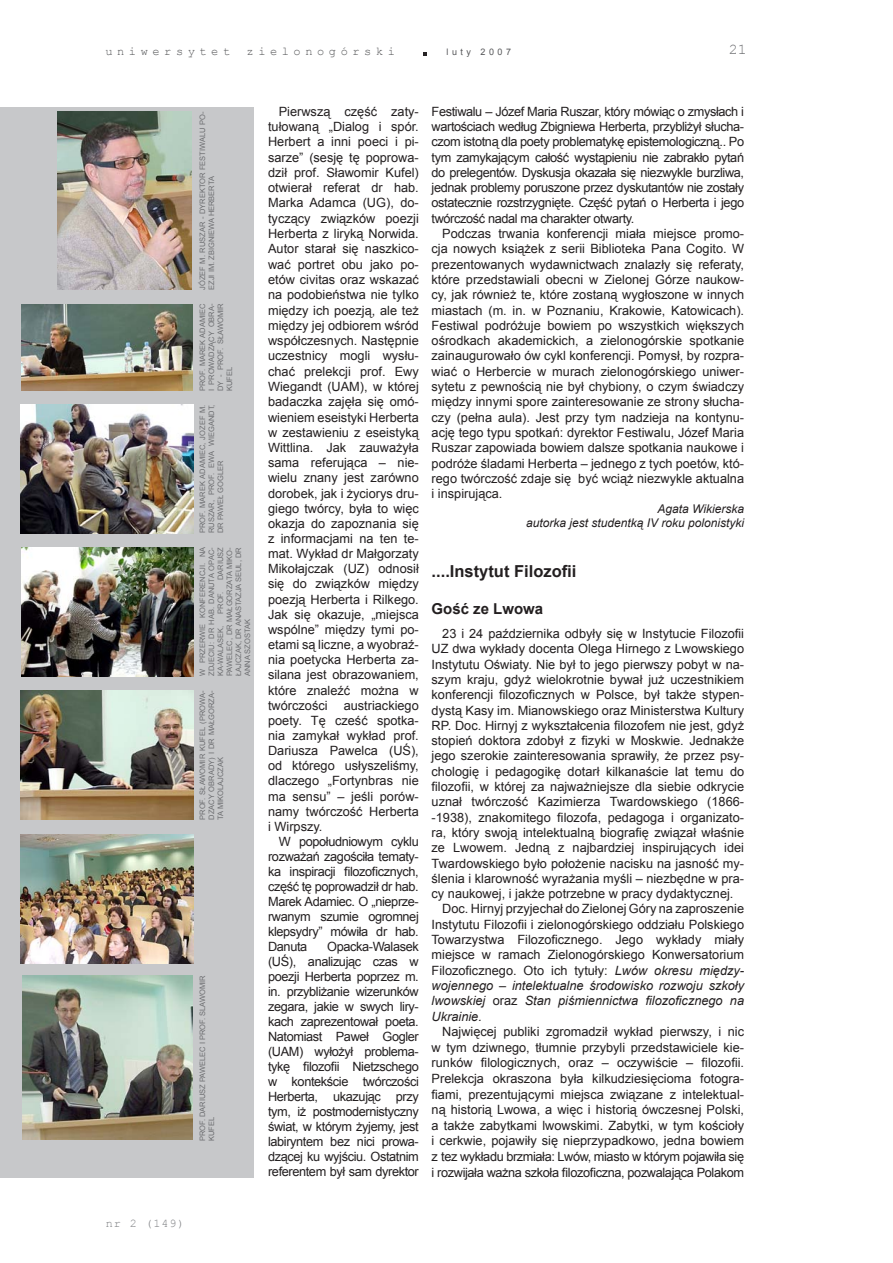
<style>
.page{position:relative;width:893px;height:1263px;background:#fff}
.page>*{position:absolute;margin:0;border:0;box-sizing:border-box;transform-origin:0 0}
.t1{font:700 16.5px "Arial";color:#231f20}
.t2{font:700 15px "Arial";color:#231f20}
.t3{font:15px "Courier New";color:#6c6d70}
.t4{font:12.75px/15.3px "Arial";color:#231f20;text-align:justify}
.t5{font:italic 12.75px "Arial";color:#231f20}
.t6{font:italic 12px/14.4px "Arial";color:#231f20;text-align:right}
.t7{font:12px "Courier New";letter-spacing:.38em;color:#57585a}
.t8{font:11.85px "Courier New";color:#808285}
.t9{font:9px "Arial";letter-spacing:.39em;color:#57585a}
.t10{font:7.5px/9px "Arial";color:#6c6d70;text-align:justify}
.s1{font-style:italic}
.s2{font-style:normal}
</style>
<div class="page">
<svg style="left:423px;top:52px;width:4px;height:3px"></svg>
<div style="left:1px;top:107px;width:253px;height:1070px;background:#c7c8ca"></div>
<img style="left:21px;top:834px;width:172px;height:129px">
<img style="left:22px;top:304px;width:171px;height:87px">
<img style="left:21px;top:404px;width:172px;height:130px">
<img style="left:21px;top:548px;width:172px;height:128px">
<img style="left:21px;top:691px;width:172px;height:129px">
<img style="left:57px;top:112px;width:135px;height:178px">
<img style="left:23px;top:975px;width:170px;height:165px">
<p class="t7" style="left:105px;top:44px;width:126px">uniwersytet</p>
<p class="t7" style="left:247px;top:44px;width:150px">zielonogórski</p>
<p class="t9" style="left:447px;top:46px;width:66px">luty 2007</p>
<p class="t3" style="left:729px;top:40px;width:19px">21</p>
<p class="t10" style="left:198px;top:290px;width:180px;rotate:-90deg">JÓZEF M. RUSZAR - DYREKTOR FESTIWALU PO-<br>EZJI IM. ZBIGNIEWA HERBERTA</p>
<p class="t10" style="left:198px;top:391px;width:89px;rotate:-90deg">PROF. MAREK ADAMIEC I PROWADZĄCY OBRA-DY - PROF. SŁAWOMIR KUFEL</p>
<p class="t10" style="left:198px;top:533px;width:130px;rotate:-90deg">PROF. MAREK ADAMIEC, JOZEF M.<br>RUSZAR, PROF. EWA WIEGANDT, DR PAWEŁ GOGLER</p>
<p class="t10" style="left:198px;top:676px;width:131px;rotate:-90deg">W PRZERWIE KONFERENCJI. NA ZDJECIU: DR HAB. DANUTA OPAC-KA-WALASEK,</p>
<p class="t10" style="left:216px;top:676px;width:130px;text-indent:96px;rotate:-90deg">DARIUSZ PAWELEC, DR MAŁGORZATA MIKO-ŁAJCZAK, DR ANASTAZJA SEUL, DR ANNA SZOSTAK</p>
<p class="t10" style="left:198px;top:820px;width:131px;rotate:-90deg">PROF. SŁAWOMIR KUFEL (PROWA-DZACY OBRADY) I DR MAŁGORZA-TA MIKOLAJCZAK</p>
<p class="t10" style="left:216px;top:614px;width:24px;rotate:-90deg">PROF.</p>
<p class="t10" style="left:198px;top:1141px;width:168px;rotate:-90deg">PROF. DARIUSZ PAWELEC I PROF. SLAWOMIR<br>KUFEL</p>
<p class="t8" style="left:106px;top:1216px;width:80px">nr 2 (149)</p>
<p class="t4" style="left:268px;top:104px;width:152px;text-indent:11px">Pierwszą część zaty&shy;tułowaną „Dialog i spór.<br>Herbert a inni poeci i pi&shy;sarze” (sesję tę poprowa&shy;dził prof. Sławomir Kufel) otwierał referat dr hab.<br>Marka Adamca (UG), do&shy;tyczący związków poezji Herberta z liryką Norwida.<br>Autor starał się naszkico&shy;wać portret obu jako po&shy;etów civitas oraz wskazać na podobieństwa nie tylko między ich poezją, ale też między jej odbiorem wśród współczesnych. Następnie uczestnicy mogli wysłu&shy;chać prelekcji prof. Ewy Wiegandt (UAM), w której badaczka zajęła się omó&shy;wieniem eseistyki Herberta w zestawieniu z eseistyką Wittlina. Jak zauważyła sama referująca – nie&shy;wielu znany jest zarówno dorobek, jak i życiorys dru&shy;giego twórcy, była to więc okazja do zapoznania się z informacjami na ten te&shy;mat. Wykład dr Małgorzaty Mikołajczak (UZ) odnosił się do związków między poezją Herberta i Rilkego.<br>Jak się okazuje, „miejsca wspólne” między tymi po&shy;etami są liczne, a wyobraź&shy;nia poetycka Herberta za&shy;silana jest obrazowaniem, które znaleźć można w twórczości</p>
<p class="t4" style="left:268px;top:698px;width:152px;text-indent:76px">austriackiego poety. Tę cześć spotka&shy;nia zamykał wykład prof.<br>Dariusza Pawelca (UŚ), od którego usłyszeliśmy, dlaczego „Fortynbras nie ma sensu” – jeśli porów&shy;namy twórczość Herberta i Wirpszy.</p>
<p class="t4" style="left:268px;top:834px;width:152px;text-indent:11px">W popołudniowym cyklu rozważań zagościła tematy&shy;ka inspiracji filozoficznych, część tę poprowadził dr hab.<br>Marek Adamiec. O „nieprze&shy;rwanym szumie ogromnej klepsydry” mówiła dr hab.<br>Danuta</p>
<p class="t4" style="left:268px;top:939px;width:152px;text-indent:59px">Opacka-Walasek (UŚ), analizując czas w poezji Herberta poprzez m. in. przybliżanie wizerunków zegara, jakie w swych liry&shy;kach zaprezentował poeta.<br>Natomiast Paweł Gogler (UAM) wyłożył problema&shy;tykę filozofii Nietzschego w kontekście twórczości Herberta, ukazując przy tym, iż postmodernistyczny świat, w którym żyjemy, jest labiryntem bez nici prowa&shy;dzącej ku wyjściu. Ostatnim referentem był sam dyrektor</p>
<p class="t4" style="left:432px;top:104px;width:314px">Festiwalu – Józef Maria Ruszar, który mówiąc o zmysłach i wartościach według Zbigniewa Herberta, przybliżył słucha&shy;czom istotną dla poety problematykę epistemologiczną.. Po tym zamykającym całość wystąpieniu nie zabrakło pytań do prelegentów. Dyskusja okazała się niezwykle burzliwa, jednak problemy poruszone przez dyskutantów nie zostały ostatecznie rozstrzygnięte. Część pytań o Herberta i jego twórczość nadal ma charakter otwarty.</p>
<p class="t4" style="left:432px;top:226px;width:314px;text-indent:11px">Podczas trwania konferencji miała miejsce promo&shy;cja nowych książek z serii Biblioteka Pana Cogito. W prezentowanych wydawnictwach znalazły się referaty, które przedstawiali obecni w Zielonej Górze naukow&shy;cy, jak również te, które zostaną wygłoszone w innych miastach (m. in. w Poznaniu, Krakowie, Katowicach).<br>Festiwal podróżuje bowiem po wszystkich większych ośrodkach akademickich, a zielonogórskie spotkanie zainaugurowało ów cykl konferencji. Pomysł, by rozpra&shy;wiać o Herbercie w murach zielonogórskiego uniwer&shy;sytetu z pewnością nie był chybiony, o czym świadczy między innymi spore zainteresowanie ze strony słucha&shy;czy (pełna aula). Jest przy tym nadzieja na kontynu&shy;ację tego typu spotkań: dyrektor Festiwalu, Józef Maria Ruszar zapowiada bowiem dalsze spotkania naukowe i podróże śladami Herberta – jednego z tych poetów, któ&shy;rego twórczość zdaje się być wciąż niezwykle aktualna i inspirująca.</p>
<p class="t6" style="left:526px;top:501px;width:220px">Agata Wikierska<br>autorka jest studentką IV roku polonistyki</p>
<p class="t1" style="left:432px;top:560px;width:146px">....Instytut Filozofii</p>
<p class="t2" style="left:432px;top:599px;width:113px">Gość ze Lwowa</p>
<p class="t4" style="left:442px;top:626px;width:303px">23 i 24 października odbyły się w Instytucie Filozofii</p>
<p class="t4" style="left:432px;top:641px;width:314px">UZ dwa wykłady docenta Olega Hirnego z Lwowskiego</p>
<p class="t4" style="left:432px;top:657px;width:314px">Instytutu Oświaty. Nie był to jego pierwszy pobyt w na-</p>
<p class="t4" style="left:432px;top:672px;width:314px">szym kraju, gdyż wielokrotnie bywał już uczestnikiem</p>
<p class="t4" style="left:432px;top:687px;width:314px">konferencji filozoficznych w Polsce, był także stypen-</p>
<p class="t4" style="left:432px;top:702px;width:314px">dystą Kasy im. Mianowskiego oraz Ministerstwa Kultury</p>
<p class="t4" style="left:432px;top:718px;width:314px">RP. Doc. Hirnyj z wykształcenia filozofem nie jest, gdyż</p>
<p class="t4" style="left:432px;top:733px;width:314px">stopień doktora zdobył z fizyki w Moskwie. Jednakże</p>
<p class="t4" style="left:432px;top:748px;width:314px">jego szerokie zainteresowania sprawiły, że przez psy-</p>
<p class="t4" style="left:432px;top:764px;width:314px">chologię i pedagogikę dotarł kilkanaście lat temu do</p>
<p class="t4" style="left:432px;top:779px;width:314px">filozofii, w której za najważniejsze dla siebie odkrycie</p>
<p class="t4" style="left:432px;top:794px;width:314px">uznał twórczość Kazimierza Twardowskiego (1866-</p>
<p class="t4" style="left:432px;top:810px;width:314px">-1938), znakomitego filozofa, pedagoga i organizato-</p>
<p class="t4" style="left:432px;top:825px;width:314px">ra, który swoją intelektualną biografię związał właśnie</p>
<p class="t4" style="left:432px;top:840px;width:314px">ze Lwowem. Jedną z najbardziej inspirujących idei</p>
<p class="t4" style="left:432px;top:855px;width:314px">Twardowskiego było położenie nacisku na jasność my-</p>
<p class="t4" style="left:432px;top:871px;width:314px">ślenia i klarowność wyrażania myśli – niezbędne w pra-</p>
<p class="t4" style="left:432px;top:886px;width:303px">cy naukowej, i jakże potrzebne w pracy dydaktycznej.</p>
<p class="t4" style="left:442px;top:901px;width:303px">Doc. Hirnyj przyjechał do Zielonej Góry na zaproszenie</p>
<p class="t4" style="left:432px;top:917px;width:314px">Instytutu Filozofii i zielonogórskiego oddziału Polskiego</p>
<p class="t4" style="left:432px;top:932px;width:314px">Towarzystwa Filozoficznego. Jego wykłady miały</p>
<p class="t4" style="left:432px;top:947px;width:314px">miejsce w ramach Zielonogórskiego Konwersatorium</p>
<p class="t4" style="left:432px;top:963px;width:314px">Filozoficznego. Oto ich tytuły: <span class="s1">Lwów okresu między-</span></p>
<p class="t5" style="left:432px;top:977px;width:314px">wojennego – intelektualne środowisko rozwoju szkoły</p>
<p class="t5" style="left:432px;top:992px;width:314px">lwowskiej <span class="s2">oraz</span> Stan piśmiennictwa filozoficznego na</p>
<p class="t5" style="left:432px;top:1008px;width:52px">Ukrainie.</p>
<p class="t4" style="left:432px;top:1024px;width:314px;text-indent:11px">Najwięcej publiki zgromadził wykład pierwszy, i nic w tym dziwnego, tłumnie przybyli przedstawiciele kie&shy;runków filologicznych, oraz – oczywiście – filozofii.<br>Prelekcja okraszona była kilkudziesięcioma fotogra&shy;fiami, prezentującymi miejsca związane z intelektual&shy;ną historią Lwowa, a więc i historią ówczesnej Polski, a także zabytkami lwowskimi. Zabytki, w tym kościoły i cerkwie, pojawiły się nieprzypadkowo, jedna bowiem z tez wykładu brzmiała: Lwów, miasto w którym pojawiła się i rozwijała ważna szkoła filozoficzna, pozwalająca Polakom</p>
</div>
